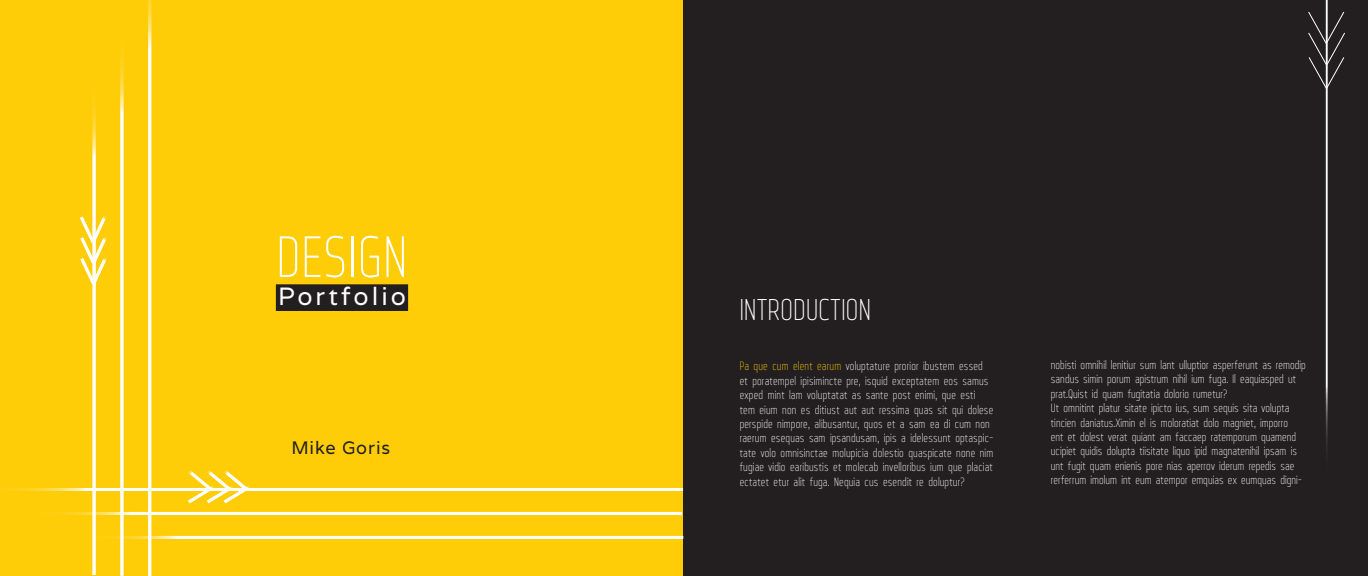
<style>
.page{position:relative;width:1368px;height:576px;background:#fff}
.page>*{position:absolute;margin:0;border:0;box-sizing:border-box;transform-origin:0 0}
.t1{font:58px "Web Serveroff";letter-spacing:.02em;color:#fff}
.t2{font:30px "Web Serveroff";letter-spacing:.01em;color:#fff}
.t3{font:25px "Varela";letter-spacing:.12em;color:#fff}
.t4{font:18px "Varela";letter-spacing:.05em;color:#231f20}
.t5{font:12px/14.4px "Web Serveroff";letter-spacing:.01em;color:#fff}
.s1{color:#fecd08}
</style>
<div class="page">
<div style="left:684px;top:0;width:684px;height:576px;background:#231f20"></div>
<div style="left:0;top:0;width:684px;height:576px;background:#fecd08"></div>
<div style="left:276px;top:285px;width:132px;height:25px;background:#231f20"></div>
<div style="left:276px;top:284px;width:132px;height:27px;border:1px solid #231f20"></div>
<hr style="left:93px;top:45px;width:1px;height:530px;background:#fff">
<hr style="left:94px;top:45px;width:1px;height:530px;background:#fff">
<hr style="left:95px;top:45px;width:1px;height:530px;background:#fff">
<svg style="left:89px;top:36px;width:10px;height:14px"></svg>
<hr style="left:121px;top:0;width:1px;height:576px;background:#fff">
<hr style="left:122px;top:0;width:1px;height:576px;background:#fff">
<hr style="left:123px;top:0;width:1px;height:576px;background:#fff">
<hr style="left:148px;top:0;width:3px;height:576px;background:#fff">
<hr style="left:39px;top:538px;width:644px;height:1px;background:#fff">
<hr style="left:39px;top:537px;width:644px;height:1px;background:#fff">
<hr style="left:39px;top:536px;width:644px;height:1px;background:#fff">
<svg style="left:31px;top:533px;width:14px;height:9px"></svg>
<hr style="left:0;top:514px;width:682px;height:1px;background:#fff">
<hr style="left:0;top:513px;width:682px;height:1px;background:#fff">
<hr style="left:0;top:512px;width:682px;height:1px;background:#fff">
<hr style="left:0;top:490px;width:683px;height:1px;background:#fff">
<hr style="left:0;top:489px;width:683px;height:1px;background:#fff">
<hr style="left:0;top:488px;width:683px;height:1px;background:#fff">
<hr style="left:1327px;top:0;width:1px;height:529px;background:#fff">
<hr style="left:1326px;top:0;width:1px;height:529px;background:#fff">
<svg style="left:1307px;top:11px;width:39px;height:79px;background:#3c3839"></svg>
<svg style="left:181px;top:464px;width:76px;height:42px"></svg>
<svg style="left:78px;top:208px;width:33px;height:85px"></svg>
<h1 class="t1" style="left:277px;top:218px;width:132px">DESIGN</h1>
<h3 class="t3" style="left:278px;top:280px;width:129px">Portfolio</h3>
<h3 class="t4" style="left:291px;top:435px;width:100px">Mike Goris</h3>
<h2 class="t2" style="left:740px;top:290px;width:133px">INTRODUCTION</h2>
<p class="t5" style="left:740px;top:359px;width:255px"><span class="s1">Pa que cum elent earum</span> voluptature prorior ibustem essed et poratempel ipisimincte pre, isquid exceptatem eos samus exped mint lam voluptatat as sante post enimi, que esti<br>tem eium non es ditiust aut aut ressima quas sit qui dolese perspide nimpore, alibusantur, quos et a sam ea di cum non raerum esequas sam ipsandusam, ipis a idelessunt optaspic&shy;tate volo omnisinctae molupicia dolestio quaspicate none nim fugiae vidio earibustis et molecab invelloribus ium que placiat ectatet etur alit fuga. Nequia cus esendit re doluptur?</p>
<p class="t5" style="left:1051px;top:357px;width:256px">nobisti omnihil lenitiur sum lant ulluptior asperferunt as remodip sandus simin porum apistrum nihil ium fuga. Il eaquiasped ut prat.Quist id quam fugitatia dolorio rumetur?<br>Ut omnitint platur sitate ipicto ius, sum sequis sita volupta tincien daniatus.Ximin el is moloratiat dolo magniet, imporro<br>ent et dolest verat quiant am faccaep ratemporum quamend ucipiet quidis dolupta tiisitate liquo ipid magnatenihil ipsam is unt fugit quam enienis pore nias aperrov iderum repedis sae rerferrum imolum int eum atempor emquias ex eumquas digni-</p>
</div>
